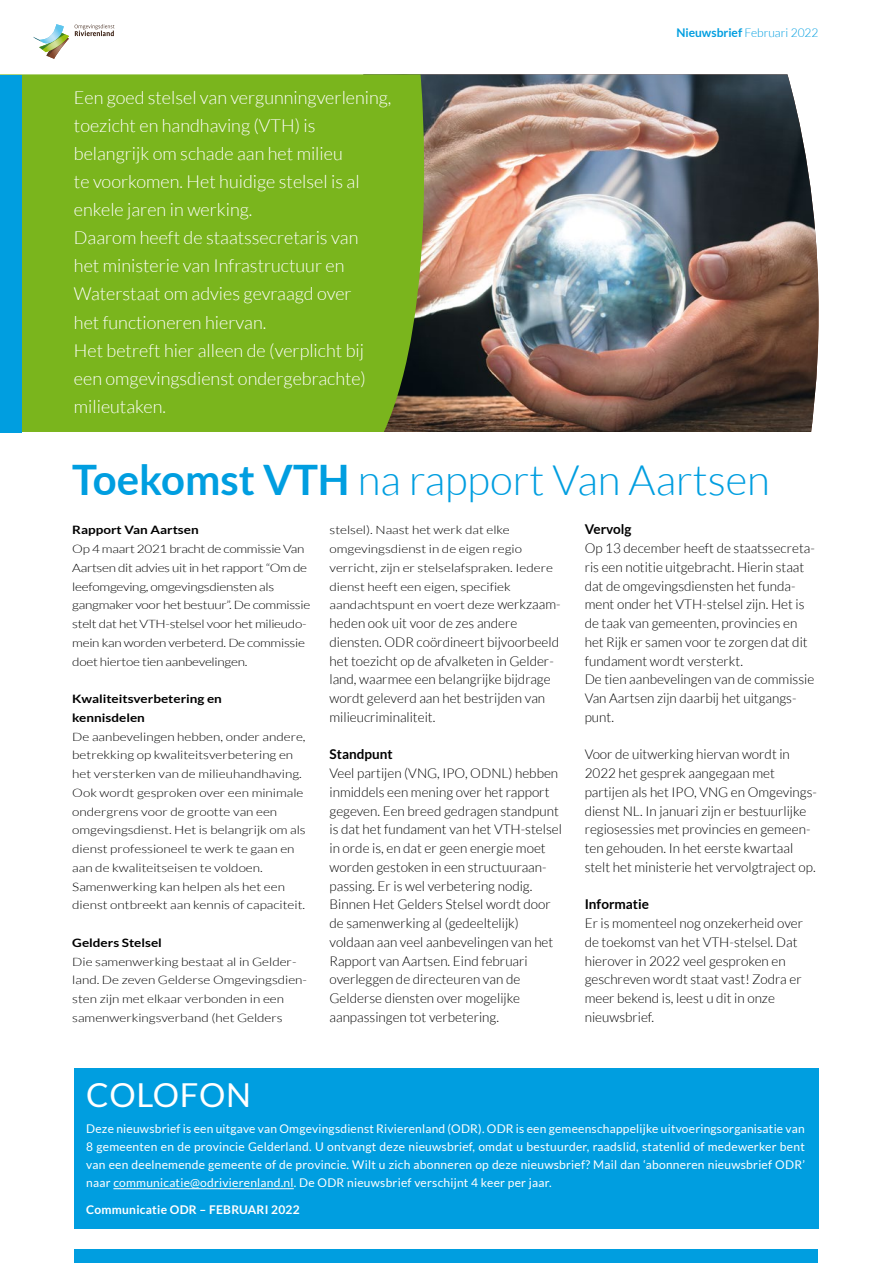
<style>
.page{position:relative;width:893px;height:1263px;background:#fff}
.page>*{position:absolute;margin:0;border:0;box-sizing:border-box;transform-origin:0 0}
.t1{font:300 42px "Lato";color:#009ee0}
.t2{font:33px "Lato";letter-spacing:.02em;color:#fff}
.t3{font:300 18px/28px "Lato";color:#fff}
.t4{font:300 13.5px/18.8px "Lato";color:#000}
.t5{font:700 13.5px "Lato";color:#000}
.t6{font:12px/18px "Lato";letter-spacing:.02em;color:#fff;text-align:justify}
.t7{font:700 12px "Lato";letter-spacing:.02em;color:#fff}
.t8{font:300 12px "Lato";color:#009ee0}
.t9{font:300 11.55px/18.8px "Lato";color:#000;scale:1.16 1}
.t10{font:300 11.55px/18.8px "Lato";letter-spacing:-.02em;color:#000;scale:1.16 1}
.t11{font:700 11.55px/18.8px "Lato";color:#000;scale:1.16 1}
.s1{font-weight:700}
.s2{font-size:13.5px}
</style>
<div class="page">
<div style="left:74px;top:1249px;width:744px;height:14px;background:#009ee0"></div>
<svg style="left:75px;top:24px;width:39px;height:12px"></svg>
<svg style="left:33px;top:34px;width:36px;height:25px"></svg>
<img style="left:39px;top:24px;width:25px;height:19px">
<img style="left:439px;top:74px;width:380px;height:358px">
<div style="left:74px;top:1068px;width:745px;height:161px;background:#009ee0"></div>
<hr style="left:113px;top:1188px;width:181px;height:1px;background:#fff">
<div style="left:0;top:74px;width:439px;height:358px;background:#7ab51d"></div>
<div style="left:0;top:75px;width:21px;height:358px;background:#009ee0"></div>
<p class="t3" style="left:74px;top:83px;width:319px">Een goed stelsel van vergunningverlening, toezicht en handhaving (VTH) is belangrijk om schade aan het milieu<br>te voorkomen. Het huidige stelsel is al enkele jaren in werking.<br>Daarom heeft de staatssecretaris van<br>het ministerie van Infrastructuur en Waterstaat om advies gevraagd over<br>het functioneren hiervan.<br>Het betreft hier alleen de (verplicht bij een omgevingsdienst ondergebrachte) milieutaken.</p>
<p class="t8" style="left:676px;top:26px;width:144px"><span class="s1">Nieuwsbrief</span> Februari 2022</p>
<h1 class="t1" style="left:72px;top:457px;width:699px"><span class="s1">Toekomst VTH</span> na rapport Van Aartsen</h1>
<p class="t11" style="left:72px;top:521px;width:110px">Rapport Van Aartsen</p>
<p class="t10" style="left:72px;top:540px;width:207px">Op 4 maart 2021 bracht de commissie Van Aartsen dit advies uit in het rapport “Om de leefomgeving, omgevingsdiensten als gangmaker voor het bestuur”. De commissie stelt dat het VTH-stelsel voor het milieudo&shy;mein kan worden verbeterd. De commissie doet hiertoe tien aanbevelingen.</p>
<p class="t11" style="left:72px;top:689px;width:131px">Kwaliteitsverbetering en kennisdelen</p>
<p class="t9" style="left:72px;top:727px;width:203px">De aanbevelingen hebben, onder andere, betrekking op kwaliteitsverbetering en het versterken van de milieuhandhaving.<br>Ook wordt gesproken over een minimale ondergrens voor de grootte van een omgevingsdienst. Het is belangrijk om als dienst professioneel te werk te gaan en aan de kwaliteitseisen te voldoen.<br>Samenwerking kan helpen als het een dienst ontbreekt aan kennis of capaciteit.</p>
<p class="t11" style="left:72px;top:933px;width:79px">Gelders Stelsel</p>
<p class="t9" style="left:72px;top:952px;width:204px">Die samenwerking bestaat al in Gelder&shy;land. De zeven Gelderse Omgevingsdien&shy;sten zijn met elkaar verbonden in een samenwerkingsverband (het Gelders</p>
<p class="t9" style="left:330px;top:521px;width:201px">stelsel). Naast het werk dat elke omgevingsdienst in de eigen regio verricht, zijn er stelselafspraken. Iedere dienst heeft een eigen, specifiek aandachtspunt en voert deze <span class="s2">werkzaam-</span></p>
<p class="t4" style="left:330px;top:614px;width:231px">heden ook uit voor de zes andere diensten. ODR coördineert bijvoorbeeld het toezicht op de afvalketen in Gelder&shy;land, waarmee een belangrijke bijdrage wordt geleverd aan het bestrijden van milieucriminaliteit.</p>
<p class="t5" style="left:330px;top:747px;width:65px">Standpunt</p>
<p class="t4" style="left:330px;top:764px;width:234px">Veel partijen (VNG, IPO, ODNL) hebben inmiddels een mening over het rapport gegeven. Een breed gedragen standpunt is dat het fundament van het VTH-stelsel in orde is, en dat er geen energie moet worden gestoken in een structuuraan&shy;passing. Er is wel verbetering nodig.<br>Binnen Het Gelders Stelsel wordt door de samenwerking al (gedeeltelijk) voldaan aan veel aanbevelingen van het Rapport van Aartsen. Eind februari overleggen de directeuren van de Gelderse diensten over mogelijke aanpassingen tot verbetering.</p>
<p class="t5" style="left:585px;top:522px;width:48px">Vervolg</p>
<p class="t4" style="left:585px;top:539px;width:232px">Op 13 december heeft de staatssecreta&shy;ris een notitie uitgebracht. Hierin staat dat de omgevingsdiensten het funda&shy;ment onder het VTH-stelsel zijn. Het is de taak van gemeenten, provincies en het Rijk er samen voor te zorgen dat dit fundament wordt versterkt.<br>De tien aanbevelingen van de commissie Van Aartsen zijn daarbij het uitgangs&shy;punt.</p>
<p class="t4" style="left:585px;top:745px;width:234px">Voor de uitwerking hiervan wordt in 2022 het gesprek aangegaan met partijen als het IPO, VNG en Omgevings&shy;dienst NL. In januari zijn er bestuurlijke regiosessies met provincies en gemeen&shy;ten gehouden. In het eerste kwartaal stelt het ministerie het vervolgtraject op.</p>
<p class="t5" style="left:585px;top:897px;width:66px">Informatie</p>
<p class="t4" style="left:585px;top:914px;width:220px">Er is momenteel nog onzekerheid over de toekomst van het VTH-stelsel. Dat hierover in 2022 veel gesproken en geschreven wordt staat vast! Zodra er meer bekend is, leest u dit in onze nieuwsbrief.</p>
<h2 class="t2" style="left:86px;top:1076px;width:166px">COLOFON</h2>
<p class="t6" style="left:86px;top:1120px;width:720px">Deze nieuwsbrief is een uitgave van Omgevingsdienst Rivierenland (ODR). ODR is een gemeenschappelijke uitvoeringsorganisatie van 8 gemeenten en de provincie Gelderland. U ontvangt deze nieuwsbrief, omdat u bestuurder, raadslid, statenlid of medewerker bent van een deelnemende gemeente of de provincie. Wilt u zich abonneren op deze nieuwsbrief? Mail dan ‘abonneren nieuwsbrief ODR’ naar communicatie@odrivierenland.nl. De ODR nieuwsbrief verschijnt 4 keer per jaar.</p>
<p class="t7" style="left:86px;top:1203px;width:215px">Communicatie ODR – FEBRUARI 2022</p>
</div>
